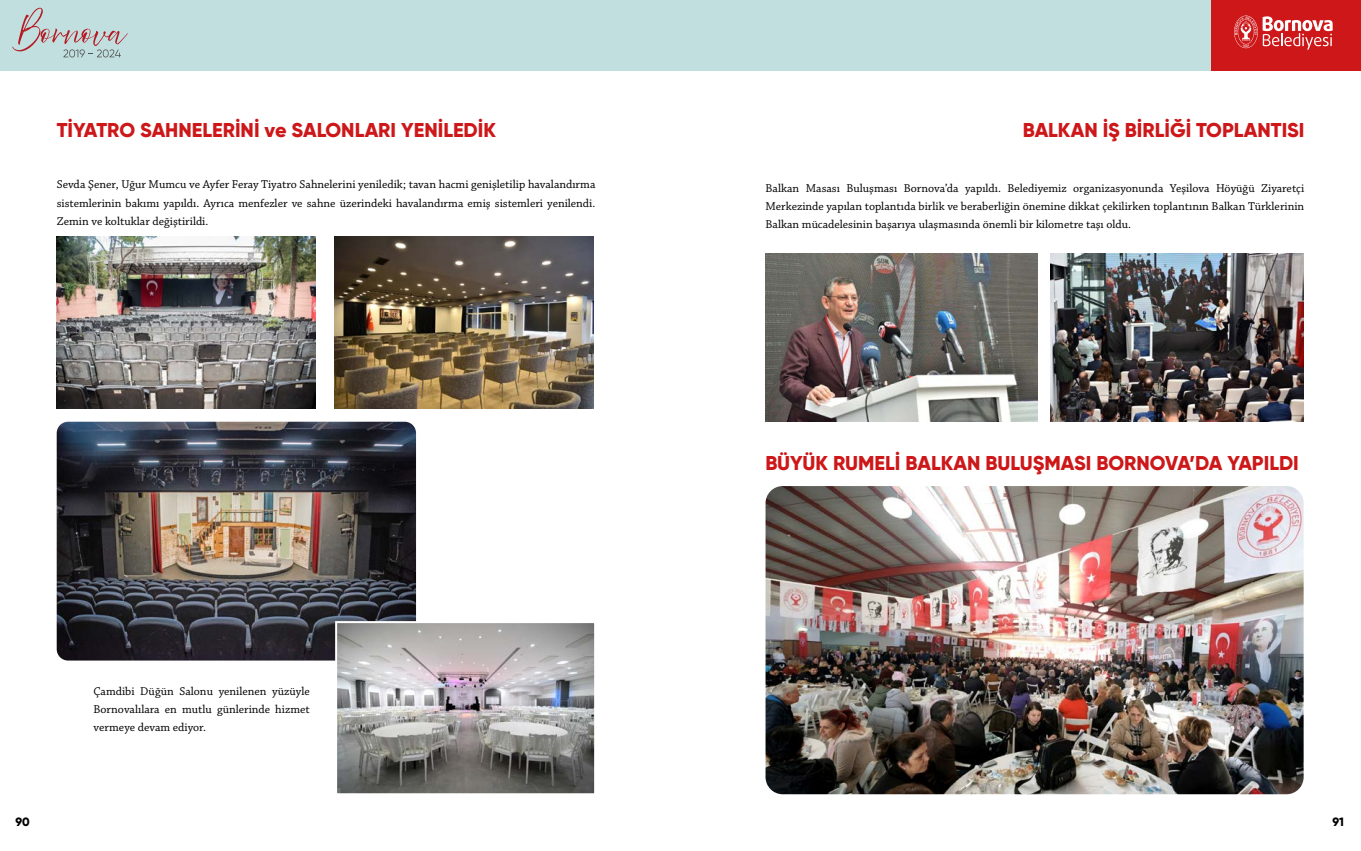
<style>
.page{position:relative;width:1361px;height:851px;background:#fff}
.page>*{position:absolute;margin:0;border:0;box-sizing:border-box;transform-origin:0 0}
.t1{font:800 20px "Gilroy";color:#cd1719}
.t2{font:12px/18px "Chaparral Pro";color:#000;text-align:justify}
.t3{font:800 12px "Gilroy";color:#000}
</style>
<div class="page">
<div style="left:0;top:0;width:1210px;height:71px;background:#c1dfdf"></div>
<svg style="left:12px;top:8px;width:116px;height:49px"></svg>
<div style="left:1210px;top:0;width:151px;height:71px;background:#cd1719"></div>
<svg style="left:1234px;top:16px;width:98px;height:34px"></svg>
<img style="left:765px;top:253px;width:272px;height:168px">
<img style="left:765px;top:486px;width:538px;height:308px">
<img style="left:1050px;top:253px;width:254px;height:168px">
<img style="left:57px;top:421px;width:359px;height:239px">
<img style="left:335px;top:236px;width:259px;height:172px">
<img style="left:57px;top:236px;width:259px;height:172px">
<svg style="left:334px;top:620px;width:261px;height:174px;background:#9d9b9b"></svg>
<h1 class="t1" style="left:57px;top:118px;width:441px">TİYATRO SAHNELERİNİ ve SALONLARI YENİLEDİK</h1>
<p class="t2" style="left:57px;top:176px;width:540px">Sevda Şener, Uğur Mumcu ve Ayfer Feray Tiyatro Sahnelerini yeniledik; tavan hacmi genişletilip havalandırma sistemlerinin bakımı yapıldı. Ayrıca menfezler ve sahne üzerindeki havalandırma emiş sistemleri yenilendi.<br>Zemin ve koltuklar değiştirildi.</p>
<p class="t2" style="left:94px;top:683px;width:218px">Çamdibi Düğün Salonu yenilenen yüzüyle Bornovalılara en mutlu günlerinde hizmet vermeye devam ediyor.</p>
<h1 class="t1" style="left:1022px;top:118px;width:283px">BALKAN İŞ BİRLİĞİ TOPLANTISI</h1>
<p class="t2" style="left:765px;top:180px;width:540px">Balkan Masası Buluşması Bornova’da yapıldı. Belediyemiz organizasyonunda Yeşilova Höyüğü Ziyaretçi Merkezinde yapılan toplantıda birlik ve beraberliğin önemine dikkat çekilirken toplantının Balkan Türklerinin Balkan mücadelesinin başarıya ulaşmasında önemli bir kilometre taşı oldu.</p>
<h1 class="t1" style="left:765px;top:450px;width:535px">BÜYÜK RUMELİ BALKAN BULUŞMASI BORNOVA’DA YAPILDI</h1>
<p class="t3" style="left:16px;top:814px;width:16px">90</p>
<p class="t3" style="left:1332px;top:814px;width:13px">91</p>
</div>
